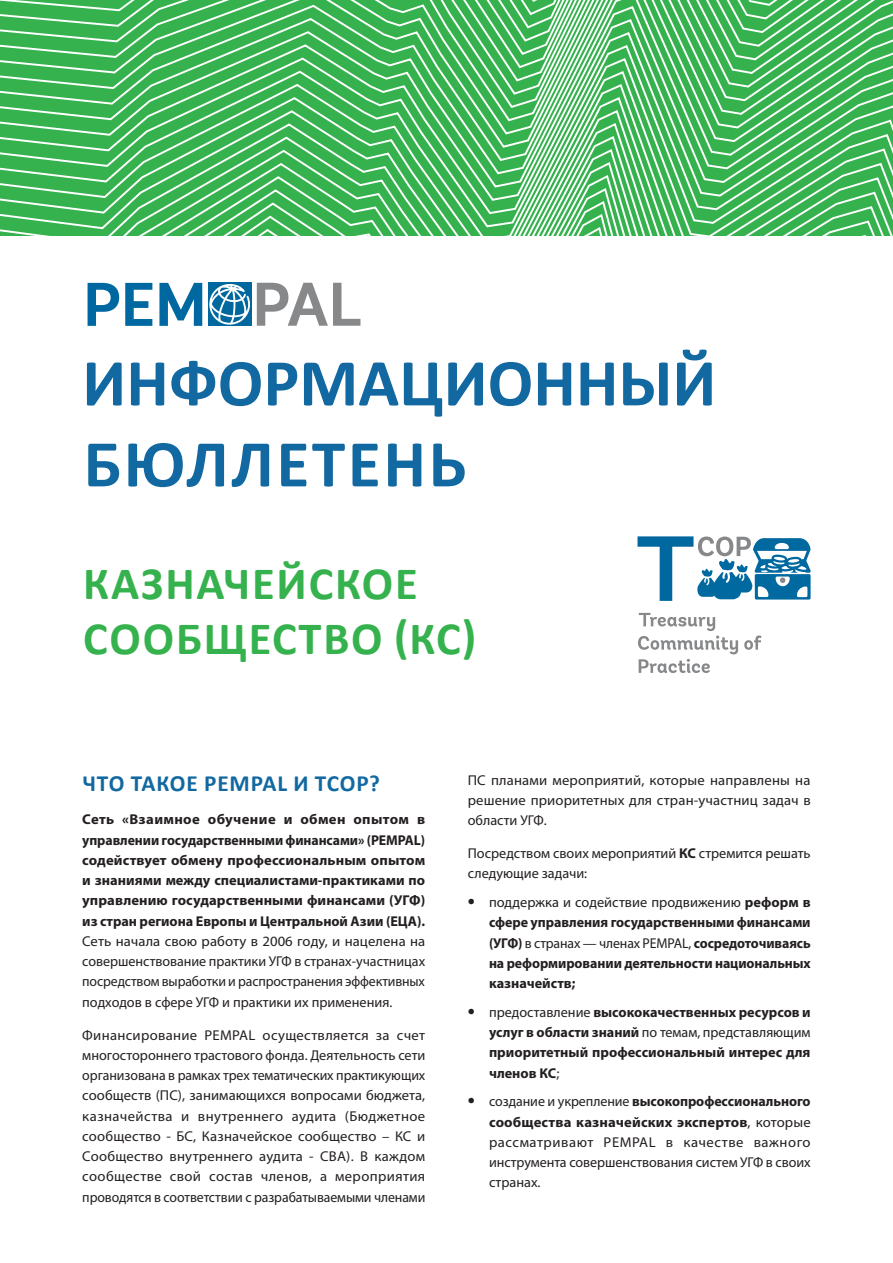
<style>
.page{position:relative;width:893px;height:1263px;background:#fff}
.page>*{position:absolute;margin:0;border:0;box-sizing:border-box;transform-origin:0 0}
.t1{font:700 67.5px/81px "Calibri";color:#1268a0}
.t2{font:700 46.5px/55.8px "Calibri";letter-spacing:.04em;color:#35b24d}
.header_2{font:700 23.25px "Calibri";letter-spacing:.04em;color:#1268a0}
.Body_text{font:700 14.25px/20.2px "Myriad Pro";color:#231f20;text-align:justify}
.Body_text-2{font:14.25px/20.2px "Myriad Pro";color:#231f20;text-align:justify}
.s1{font-weight:400}
.s2{font-weight:700}
.s3{font-size:21px}
.s4{font-weight:700;font-size:21px}
</style>
<div class="page">
<svg style="left:0;top:0;width:893px;height:6px;background:#5dc170"></svg>
<svg style="left:0;top:6px;width:893px;height:16px;background:#5dc170"></svg>
<svg style="left:0;top:22px;width:893px;height:15px;background:#5cc170"></svg>
<svg style="left:0;top:37px;width:893px;height:16px;background:#5dc170"></svg>
<svg style="left:0;top:53px;width:893px;height:16px;background:#5dc170"></svg>
<svg style="left:0;top:69px;width:893px;height:14px;background:#5dc170"></svg>
<svg style="left:0;top:83px;width:893px;height:13px;background:#5dc170"></svg>
<svg style="left:0;top:96px;width:893px;height:13px;background:#5dc170"></svg>
<svg style="left:0;top:109px;width:893px;height:13px;background:#5dc170"></svg>
<svg style="left:0;top:122px;width:893px;height:13px;background:#5ec171"></svg>
<svg style="left:0;top:135px;width:893px;height:13px;background:#5ec171"></svg>
<svg style="left:0;top:148px;width:893px;height:13px;background:#5dc171"></svg>
<svg style="left:0;top:161px;width:893px;height:13px;background:#5ec171"></svg>
<svg style="left:0;top:174px;width:893px;height:13px;background:#5ec171"></svg>
<svg style="left:0;top:187px;width:893px;height:48px;background:#5cc170"></svg>
<svg style="left:637px;top:536px;width:174px;height:65px"></svg>
<svg style="left:744px;top:635px;width:17px;height:15px"></svg>
<svg style="left:638px;top:613px;width:100px;height:60px"></svg>
<div style="left:208px;top:283px;width:43px;height:43px;background:#00679f"></div>
<svg style="left:88px;top:283px;width:114px;height:43px"></svg>
<svg style="left:257px;top:283px;width:103px;height:43px"></svg>
<svg style="left:209px;top:284px;width:41px;height:41px"></svg>
<p class="t1" style="left:82px;top:342px;width:636px">ИНФОРМАЦИОННЫЙ<br>БЮЛЛЕТЕНЬ</p>
<p class="t2" style="left:83px;top:555px;width:395px">КАЗНАЧЕЙСКОЕ<br>СООБЩЕСТВО (КС)</p>
<p class="header_2" style="left:83px;top:767px;width:299px">ЧТО ТАКОЕ PEMPAL И TCOP?</p>
<p class="Body_text" style="left:82px;top:809px;width:344px">Сеть «Взаимное обучение и обмен опытом в управлении государственными финансами» (PEMPAL) содействует обмену профессиональным опытом и знаниями между специалистами-практиками по управлению государственными финансами (УГФ) из стран региона Европы и Центральной Азии (ЕЦА).<br><span class="s1">Сеть начала свою работу в 2006 году, и нацелена на совершенствование практики УГФ в странах-участницах посредством выработки и распространения эффективных подходов в сфере УГФ и практики их применения.</span></p>
<p class="Body_text-2" style="left:82px;top:1024px;width:345px">Финансирование PEMPAL осуществляется за счет многостороннего трастового фонда. Деятельность сети организована в рамках трех тематических практикующих сообществ (ПС), занимающихся вопросами бюджета, казначейства и внутреннего аудита (Бюджетное сообщество - БС, Казначейское сообщество – КС и Сообщество внутреннего аудита - СВА). В каждом сообществе свой состав членов, а мероприятия проводятся в соответствии с разрабатываемыми членами</p>
<p class="Body_text-2" style="left:468px;top:769px;width:345px">ПС планами мероприятий, которые направлены на решение приоритетных для стран-участниц задач в области УГФ.</p>
<p class="Body_text-2" style="left:468px;top:843px;width:344px">Посредством своих мероприятий <span class="s2">КС</span> стремится решать следующие задачи:</p>
<p class="Body_text" style="left:489px;top:892px;width:323px;text-indent:-21px"><span class="s3">•</span> <span class="s1">поддержка и содействие продвижению</span> реформ в сфере управления государственными финансами (УГФ) <span class="s1">в странах — членах PEMPAL,</span> сосредоточиваясь на реформировании деятельности национальных казначейств;</p>
<p class="Body_text" style="left:489px;top:1001px;width:323px;text-indent:-21px"><span class="s3">•</span> <span class="s1">предоставление</span> высококачественных ресурсов и услуг в области знаний <span class="s1">по темам, представляющим </span>приоритетный профессиональный интерес для членов КС<span class="s1">;</span></p>
<p class="Body_text-2" style="left:489px;top:1091px;width:323px;text-indent:-21px"><span class="s4">•</span> создание и укрепление <span class="s2">высокопрофессионального сообщества казначейских экспертов</span>, которые рассматривают PEMPAL в качестве важного инструмента совершенствования систем УГФ в своих странах.</p>
</div>
